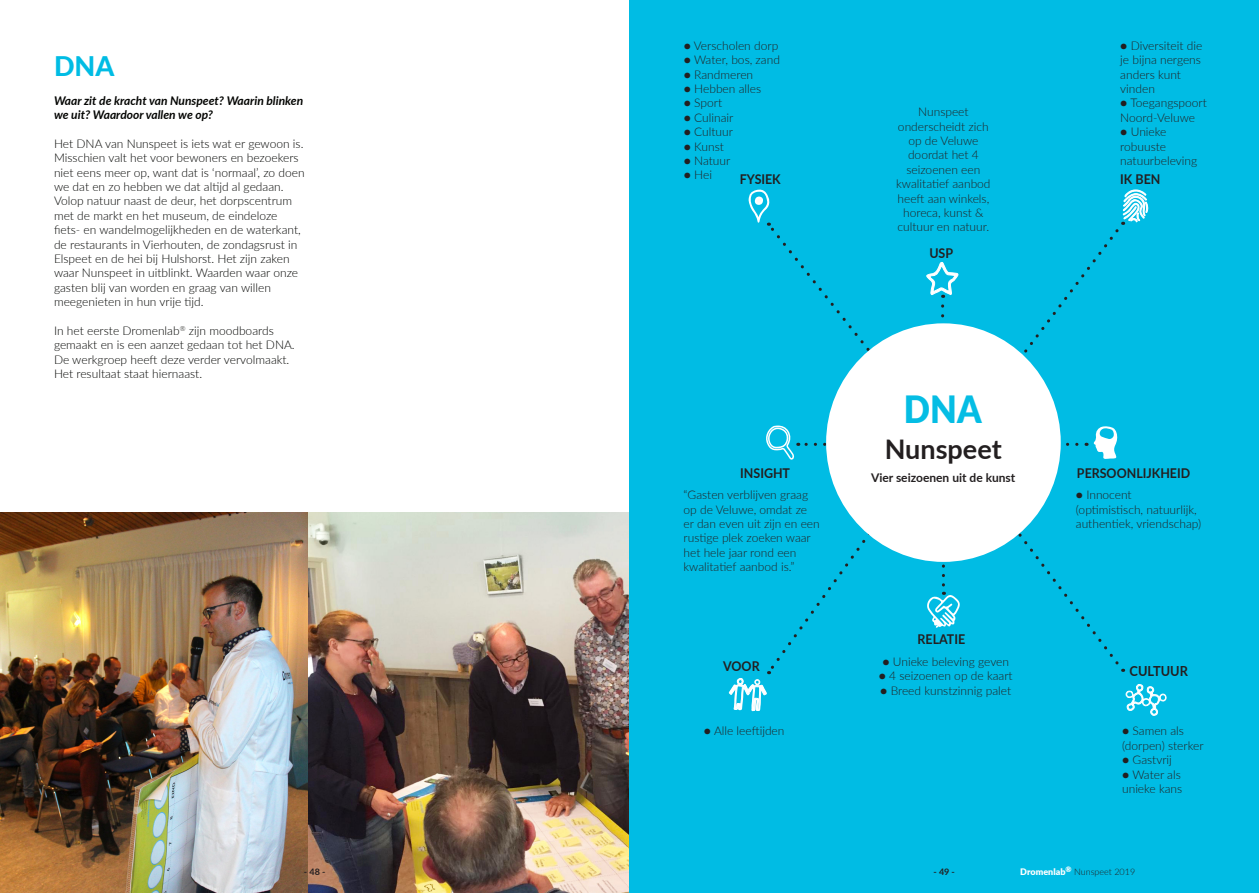
<style>
.page{position:relative;width:1259px;height:893px;background:#fff}
.page>*{position:absolute;margin:0;border:0;box-sizing:border-box;transform-origin:0 0}
.t1{font:900 37.5px "Lato";color:#05bde4;scale:.92 1}
.t2{font:700 27px "Lato";color:#231f20}
.t3{font:800 27px "Lato";color:#00bce4}
.t4{font:700 13.95px "Lato";color:#231f20;scale:.92 1}
.t5{font:700 13.5px "Lato";color:#231f20;scale:.92 1}
.t6{font:300 12px/14.4px "Lato";color:#231f20}
.t7{font:300 12px/14.4px "Lato";color:#040503}
.t8{font:italic 700 12px/14.4px "Lato";color:#040503}
.t9{font:700 12px "Lato";color:#231f20}
.t10{font:300 9px "Lato";color:#231f20}
.t11{font:700 9px "Lato";color:#231f20}
.s1{font-weight:900;color:#fff}
</style>
<div class="page">
<img style="left:0;top:512px;width:629px;height:381px">
<div style="left:629px;top:0;width:630px;height:893px;background:#00bce4"></div>
<svg style="left:728px;top:508px;width:159px;height:204px"></svg>
<svg style="left:926px;top:262px;width:33px;height:36px"></svg>
<svg style="left:941px;top:306px;width:3px;height:12px"></svg>
<svg style="left:766px;top:425px;width:61px;height:35px"></svg>
<svg style="left:748px;top:189px;width:145px;height:192px"></svg>
<svg style="left:927px;top:561px;width:33px;height:67px"></svg>
<svg style="left:1093px;top:426px;width:25px;height:33px"></svg>
<svg style="left:997px;top:189px;width:152px;height:198px"></svg>
<svg style="left:1060px;top:443px;width:17px;height:3px"></svg>
<svg style="left:997px;top:506px;width:170px;height:210px"></svg>
<div style="left:829px;top:326px;width:229px;height:233px;background:#fff;border-radius:50%"></div>
<div style="left:826px;top:323px;width:234px;height:239px;border:5px solid #fff;border-radius:50%"></div>
<p class="t3" style="left:54px;top:46px;width:62px">DNA</p>
<p class="t8" style="left:54px;top:92px;width:251px">Waar zit de kracht van Nunspeet? Waarin blinken we uit? Waardoor vallen we op?</p>
<p class="t7" style="left:54px;top:136px;width:252px">Het DNA van Nunspeet is iets wat er gewoon is.<br>Misschien valt het voor bewoners en bezoekers niet eens meer op, want dat is ‘normaal’, zo doen we dat en zo hebben we dat altijd al gedaan.<br>Volop natuur naast de deur, het dorpscentrum met de markt en het museum, de eindeloze fiets- en wandelmogelijkheden en de waterkant, de restaurants in Vierhouten, de zondagsrust in Elspeet en de hei bij Hulshorst. Het zijn zaken waar Nunspeet in uitblinkt. Waarden waar onze gasten blij van worden en graag van willen meegenieten in hun vrije tijd.</p>
<p class="t7" style="left:54px;top:323px;width:242px">In het eerste Dromenlab<sup>®</sup> zijn moodboards gemaakt en is een aanzet gedaan tot het DNA.<br>De werkgroep heeft deze verder vervolmaakt.<br>Het resultaat staat hiernaast.</p>
<p class="t6" style="left:684px;top:38px;width:96px">● Verscholen dorp</p>
<p class="t6" style="left:684px;top:52px;width:98px">● Water, bos, zand</p>
<p class="t6" style="left:684px;top:67px;width:71px">● Randmeren</p>
<p class="t6" style="left:684px;top:81px;width:79px">● Hebben alles</p>
<p class="t6" style="left:684px;top:96px;width:40px">● Sport</p>
<p class="t6" style="left:684px;top:110px;width:51px">● Culinair</p>
<p class="t6" style="left:684px;top:124px;width:51px">● Cultuur</p>
<p class="t6" style="left:684px;top:139px;width:42px">● Kunst</p>
<p class="t6" style="left:684px;top:153px;width:48px">● Natuur</p>
<p class="t6" style="left:684px;top:168px;width:30px">● Hei</p>
<p class="t5" style="left:740px;top:169px;width:46px">FYSIEK</p>
<p class="t6" style="left:896px;top:104px;width:96px;text-align:center">Nunspeet onderscheidt zich op de Veluwe doordat het 4 seizoenen een kwalitatief aanbod heeft aan winkels, horeca, kunst &amp; cultuur en natuur.</p>
<p class="t6" style="left:1120px;top:38px;width:84px">● Diversiteit die je bijna nergens anders kunt vinden</p>
<p class="t6" style="left:1120px;top:96px;width:88px">● Toegangspoort<br>Noord-Veluwe</p>
<p class="t6" style="left:1120px;top:124px;width:78px">● Unieke robuuste natuurbeleving</p>
<p class="t5" style="left:1120px;top:169px;width:45px">IK BEN</p>
<p class="t5" style="left:929px;top:244px;width:27px">USP</p>
<p class="t5" style="left:740px;top:463px;width:56px">INSIGHT</p>
<p class="t1" style="left:904px;top:381px;width:86px">DNA</p>
<p class="t2" style="left:884px;top:430px;width:118px">Nunspeet</p>
<p class="t9" style="left:871px;top:469px;width:146px">Vier seizoenen uit de kunst</p>
<p class="t5" style="left:1077px;top:463px;width:125px">PERSOONLIJKHEID</p>
<p class="t6" style="left:683px;top:487px;width:138px">“Gasten verblijven graag op de Veluwe, omdat ze er dan even uit zijn en een rustige plek zoeken waar het hele jaar rond een kwalitatief aanbod is.”</p>
<p class="t6" style="left:1076px;top:487px;width:57px">● Innocent</p>
<p class="t6" style="left:1076px;top:502px;width:127px">(optimistisch, natuurlijk, authentiek, vriendschap)</p>
<p class="t5" style="left:917px;top:629px;width:53px">RELATIE</p>
<p class="t5" style="left:723px;top:656px;width:41px">VOOR</p>
<p class="t6" style="left:882px;top:654px;width:128px">● Unieke beleving geven</p>
<p class="t6" style="left:878px;top:668px;width:135px">● 4 seizoenen op de kaart</p>
<p class="t6" style="left:880px;top:683px;width:132px">● Breed kunstzinnig palet</p>
<p class="t4" style="left:1129px;top:661px;width:65px">CULTUUR</p>
<p class="t6" style="left:704px;top:723px;width:82px">● Alle leeftijden</p>
<p class="t6" style="left:1122px;top:723px;width:83px">● Samen als (dorpen) sterker</p>
<p class="t6" style="left:1122px;top:752px;width:51px">● Gastvrij</p>
<p class="t6" style="left:1122px;top:767px;width:62px">● Water als unieke kans</p>
<p class="t11" style="left:304px;top:865px;width:23px">- 48 -</p>
<p class="t11" style="left:933px;top:865px;width:23px">- 49 -</p>
<p class="t10" style="left:1020px;top:866px;width:116px"><span class="s1">Dromenlab</span><sup>®</sup> Nunspeet 2019</p>
</div>
